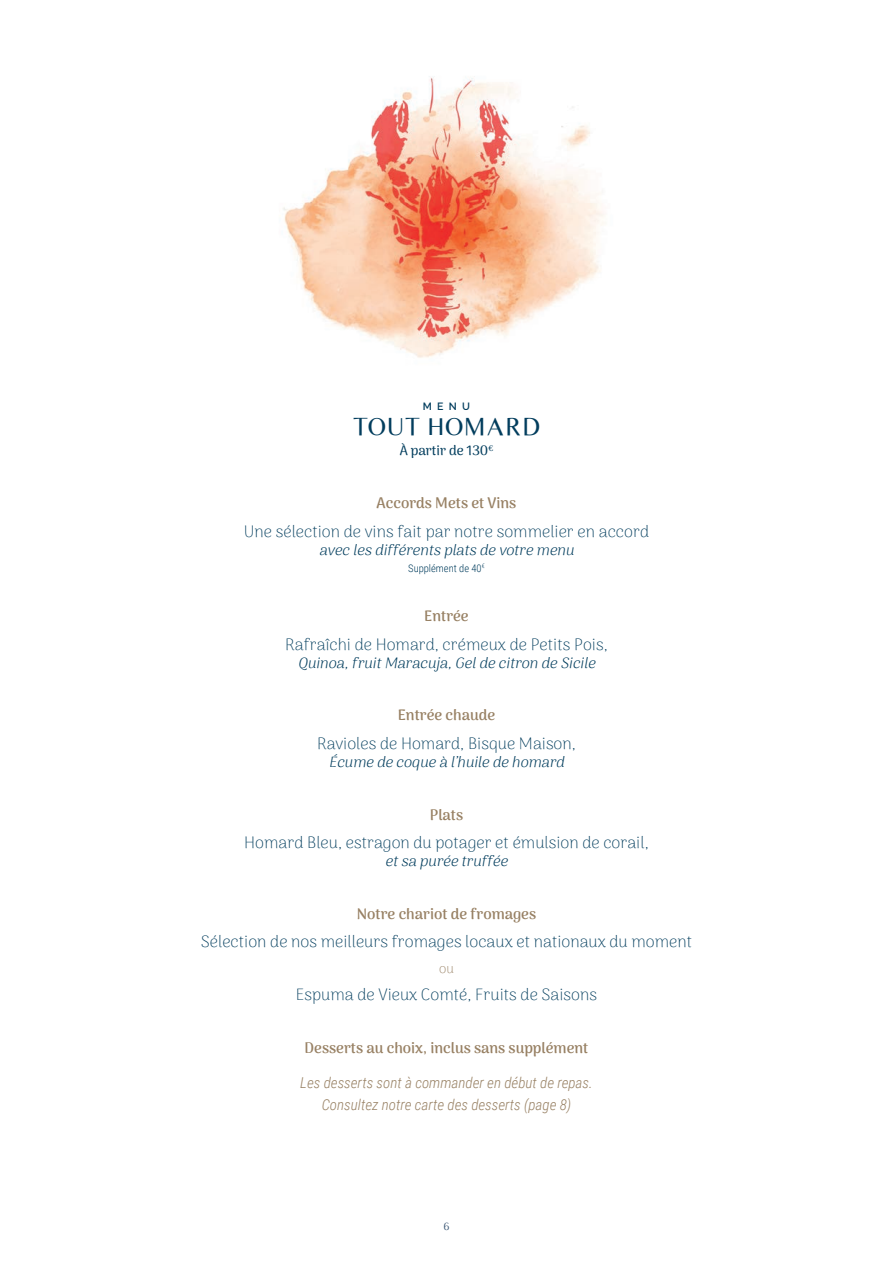
<style>
.page{position:relative;width:893px;height:1263px;background:#fff}
.page>*{position:absolute;margin:0;border:0;box-sizing:border-box;transform-origin:0 0}
.t1{font:25.5px "Times Sans Serif";color:#023d5d}
.t2{font:200 16.5px "Arima Madurai";color:#023d5d}
.t3{font:italic 300 15px "Arima Madurai";color:#023d5d}
.t4{font:700 15px "Arima Madurai";color:#988164}
.t5{font:italic 300 15px/22.2px "Roboto Condensed";color:#988164;text-align:center}
.t6{font:500 13.5px "Arima Madurai";color:#023d5d}
.t7{font:200 13.5px "Arima Madurai";color:#988164}
.t8{font:300 10.5px "Roboto Condensed";color:#023d5d}
.t9{font:600 10.5px "Raleway";color:#023d5d}
.t10{font:10.5px "Arima Madurai";color:#395573}
</style>
<div class="page">
<img style="left:283px;top:76px;width:322px;height:282px">
<p class="t9" style="left:423px;top:400px;width:49px">MENU</p>
<h1 class="t1" style="left:353px;top:412px;width:189px">TOUT HOMARD</h1>
<p class="t6" style="left:400px;top:443px;width:95px">À partir de 130<sup>€</sup></p>
<p class="t4" style="left:377px;top:494px;width:141px">Accords Mets et Vins</p>
<p class="t2" style="left:244px;top:521px;width:407px">Une sélection de vins fait par notre sommelier en accord</p>
<p class="t3" style="left:319px;top:541px;width:260px">avec les différents plats de votre menu</p>
<p class="t8" style="left:408px;top:562px;width:78px">Supplément de 40<sup>€</sup></p>
<p class="t4" style="left:424px;top:607px;width:46px">Entrée</p>
<p class="t2" style="left:285px;top:634px;width:324px">Rafraîchi de Homard, crémeux de Petits Pois,</p>
<p class="t3" style="left:298px;top:654px;width:303px">Quinoa,fruitMaracuja,Gelde citron de Sicile</p>
<p class="t4" style="left:398px;top:706px;width:99px">Entrée chaude</p>
<p class="t2" style="left:317px;top:733px;width:260px">Ravioles de Homard, Bisque Maison,</p>
<p class="t3" style="left:329px;top:753px;width:241px">Écume de coque à l’huile de homard</p>
<p class="t4" style="left:430px;top:806px;width:35px">Plats</p>
<p class="t2" style="left:244px;top:833px;width:406px">Homard Bleu, estragon du potager et émulsion de corail,</p>
<p class="t3" style="left:385px;top:852px;width:128px">etsa purée truffée</p>
<p class="t4" style="left:357px;top:905px;width:181px">Notre chariot de fromages</p>
<p class="t2" style="left:201px;top:932px;width:493px">Sélection de nos meilleurs fromages locaux et nationaux du moment</p>
<p class="t7" style="left:439px;top:960px;width:16px">ou</p>
<p class="t2" style="left:296px;top:984px;width:303px">Espuma de Vieux Comté, Fruits de Saisons</p>
<p class="t4" style="left:305px;top:1039px;width:285px">Desserts au choix, inclus sans supplément</p>
<p class="t5" style="left:300px;top:1071px;width:294px">Les desserts sont à commander en début de repas.<br>Consultez notre carte des desserts (page 8)</p>
<p class="t10" style="left:443px;top:1221px;width:8px">6</p>
</div>
